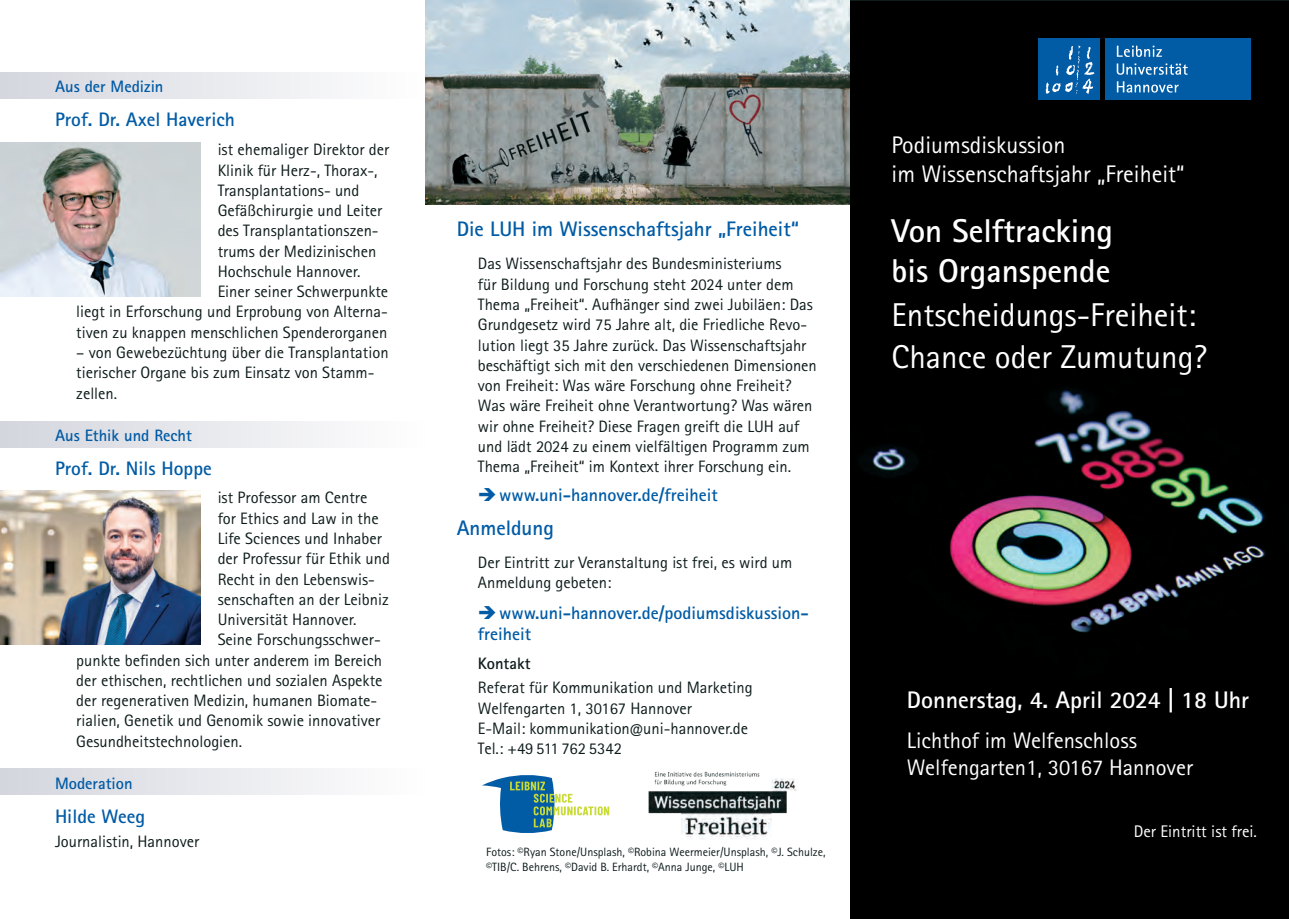
<style>
.page{position:relative;width:1289px;height:919px;background:#fff}
.page>*{position:absolute;margin:0;border:0;box-sizing:border-box;transform-origin:0 0}
.t1{font:33px/42.2px "Rotis Sans Serif Std";color:#fff}
.t2{font:700 33px/39.6px "Rotis Sans Serif Std";color:#fff}
.t3{font:24px/28.8px "Rotis Sans Serif Std";color:#fff}
.t4{font:700 24px "Rotis Sans Serif Std";color:#fff}
.t5{font:22.5px/27px "Rotis Sans Serif Std";color:#fff}
.t6{font:700 21px "Rotis Sans Serif Std";color:#015ba5}
.t7{font:700 19.5px "Rotis Sans Serif Std";color:#015ba5}
.t8{font:700 18px/21.6px "Rotis Sans Serif Std";color:#015ba5}
.t9{font:16.8px "Rotis Sans Serif Std";color:#fff}
.t10{font:16.5px/20.2px "Rotis Sans Serif Std";color:#0e1c1b}
.t11{font:700 16.5px "Rotis Sans Serif Std";color:#015ba5}
.t12{font:700 16.5px "Rotis Sans Serif Std";color:#0e1c1b}
.t13{font:12px/15px "Rotis Sans Serif Std";color:#0e1c1b}
.s1{color:#fff}
</style>
<div class="page">
<div style="left:0;top:768px;width:425px;height:27px;background:linear-gradient(to right,#d4d6de,#fefefe)"></div>
<img style="left:425px;top:0;width:425px;height:205px">
<div style="left:0;top:421px;width:425px;height:27px;background:linear-gradient(to right,#d4d6de,#fefefe)"></div>
<div style="left:0;top:72px;width:425px;height:27px;background:linear-gradient(to right,#d5d7de,#fefefe)"></div>
<div style="left:850px;top:1px;width:438px;height:917px;background:#000001"></div>
<div style="left:1105px;top:38px;width:145px;height:62px;background:#015ba5"></div>
<div style="left:1037px;top:38px;width:62px;height:62px;background:#015ba5"></div>
<svg style="left:1116px;top:46px;width:45px;height:11px"></svg>
<svg style="left:1116px;top:63px;width:71px;height:12px"></svg>
<svg style="left:1116px;top:81px;width:62px;height:12px"></svg>
<svg style="left:1045px;top:46px;width:49px;height:48px"></svg>
<img style="left:1px;top:142px;width:200px;height:154px">
<img style="left:1px;top:490px;width:200px;height:154px">
<svg style="left:482px;top:775px;width:127px;height:58px"></svg>
<img style="left:648px;top:771px;width:149px;height:68px">
<p class="t11" style="left:55px;top:76px;width:110px">Aus der Medizin</p>
<p class="t7" style="left:55px;top:107px;width:181px">Prof. Dr. Axel Haverich</p>
<p class="t10" style="left:218px;top:140px;width:173px">ist ehemaliger Direktor der</p>
<p class="t10" style="left:218px;top:160px;width:161px">Klinik für Herz-, Thorax-,</p>
<p class="t10" style="left:218px;top:180px;width:143px">Transplantations- und</p>
<p class="t10" style="left:218px;top:200px;width:166px">Gefäßchirurgie und Leiter</p>
<p class="t10" style="left:218px;top:221px;width:162px">des Transplantationszen-</p>
<p class="t10" style="left:218px;top:241px;width:160px">trums der Medizinischen</p>
<p class="t10" style="left:218px;top:261px;width:144px">Hochschule Hannover.</p>
<p class="t10" style="left:218px;top:281px;width:172px">Einer seiner Schwerpunkte</p>
<p class="t10" style="left:76px;top:302px;width:313px">liegt in Erforschung und Erprobung von Alterna-</p>
<p class="t10" style="left:76px;top:322px;width:312px">tiven zu knappen menschlichen Spenderorganen</p>
<p class="t10" style="left:76px;top:342px;width:314px">– von Gewebezüchtung über die Transplantation tierischer Organe bis zum Einsatz von Stamm&shy;zellen.</p>
<p class="t11" style="left:55px;top:424px;width:138px">Aus Ethik und Recht</p>
<p class="t7" style="left:55px;top:455px;width:158px">Prof. Dr. Nils Hoppe</p>
<p class="t10" style="left:218px;top:488px;width:151px">ist Professor am Centre</p>
<p class="t10" style="left:218px;top:508px;width:162px">for Ethics and Law in the</p>
<p class="t10" style="left:218px;top:528px;width:166px">Life Sciences und Inhaber</p>
<p class="t10" style="left:218px;top:548px;width:174px">der Professur für Ethik und</p>
<p class="t10" style="left:218px;top:569px;width:159px">Recht in den Lebenswis-</p>
<p class="t10" style="left:218px;top:589px;width:173px">senschaften an der Leibniz</p>
<p class="t10" style="left:218px;top:609px;width:140px">Universität Hannover.</p>
<p class="t10" style="left:218px;top:629px;width:165px">Seine Forschungsschwer-</p>
<p class="t10" style="left:76px;top:650px;width:307px">punkte befinden sich unter anderem im Bereich</p>
<p class="t10" style="left:76px;top:670px;width:308px">der ethischen, rechtlichen und sozialen Aspekte</p>
<p class="t10" style="left:76px;top:690px;width:302px">der regenerativen Medizin, humanen Biomate-</p>
<p class="t10" style="left:76px;top:710px;width:305px">rialien, Genetik und Genomik sowie innovativer</p>
<p class="t10" style="left:76px;top:731px;width:167px">Gesundheitstechnologien.</p>
<p class="t11" style="left:55px;top:772px;width:79px">Moderation</p>
<p class="t7" style="left:55px;top:803px;width:92px">Hilde Weeg</p>
<p class="t10" style="left:55px;top:831px;width:146px">Journalistin, Hannover</p>
<h2 class="t3" style="left:891px;top:131px;width:294px">Podiumsdiskussion<br>im Wissenschaftsjahr „Freiheit“</h2>
<h1 class="t2" style="left:891px;top:211px;width:223px">Von Selftracking bis Organspende</h1>
<h1 class="t1" style="left:891px;top:294px;width:317px">Entscheidungs-Freiheit:<br>Chance oder Zumutung?</h1>
<p class="t6" style="left:456px;top:216px;width:344px">Die LUH im Wissenschaftsjahr „Freiheit“</p>
<p class="t10" style="left:478px;top:254px;width:340px">Das Wissenschaftsjahr des Bundesministeriums<br>für Bildung und Forschung steht 2024 unter dem Thema „Freiheit“. Aufhänger sind zwei Jubiläen: Das Grundgesetz wird 75 Jahre alt, die Friedliche Revo&shy;lution liegt 35 Jahre zurück. Das Wissenschaftsjahr beschäftigt sich mit den verschiedenen Dimensionen von Freiheit: Was wäre Forschung ohne Freiheit?<br>Was wäre Freiheit ohne Verantwortung? Was wären wir ohne Freiheit? Diese Fragen greift die LUH auf und lädt 2024 zu einem vielfältigen Programm zum Thema „Freiheit“ im Kontext ihrer Forschung ein.</p>
<p class="t8" style="left:499px;top:484px;width:220px">www.uni-hannover.de/freiheit</p>
<p class="t6" style="left:456px;top:514px;width:99px">Anmeldung</p>
<p class="t10" style="left:478px;top:552px;width:316px">Der Eintritt zur Veranstaltung ist frei, es wird um<br>Anmeldung gebeten:</p>
<p class="t8" style="left:478px;top:601px;width:332px;text-indent:21px">www.uni-hannover.de/podiumsdiskussion&shy;freiheit</p>
<p class="t12" style="left:478px;top:652px;width:54px">Kontakt</p>
<p class="t10" style="left:478px;top:677px;width:276px">Referat für Kommunikation und Marketing Welfengarten 1, 30167 Hannover<br>E-Mail: kommunikation@uni-hannover.de Tel.: +49 511 762 5342<span class="s1">.de/kommunikation</span></p>
<h2 class="t4" style="left:907px;top:684px;width:344px">Donnerstag, 4. April 2024 | 18 Uhr</h2>
<h3 class="t5" style="left:907px;top:726px;width:288px">Lichthof im Welfenschloss<br>Welfengarten1, 30167 Hannover</h3>
<p class="t13" style="left:486px;top:844px;width:341px">Fotos: ©Ryan Stone/Unsplash, ©Robina Weermeier/Unsplash, ©J. Schulze, ©TIB/C. Behrens, ©David B. Erhardt, ©Anna Junge, ©LUH</p>
<p class="t9" style="left:1133px;top:821px;width:125px">Der Eintritt ist frei.</p>
</div>
